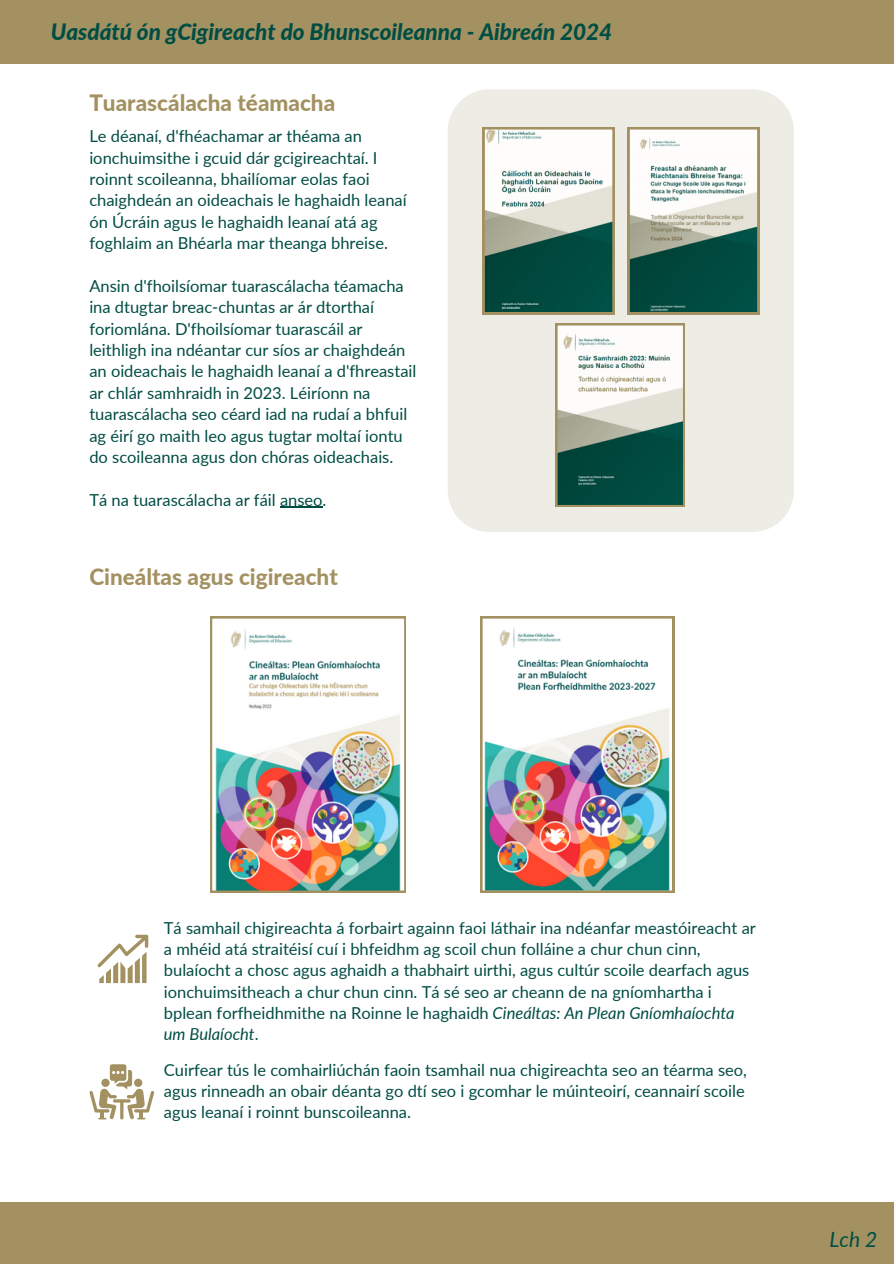
<style>
.page{position:relative;width:894px;height:1264px;background:#fff}
.page>*{position:absolute;margin:0;border:0;box-sizing:border-box;transform-origin:0 0}
.t1{font:italic 800 22.5px "Lato";color:#004d44}
.t2{font:800 22.5px "Lato";color:#a39161}
.t3{font:italic 21px "Lato";color:#004d44}
.t4{font:16.5px/21.3px "Lato";color:#004d44}
.s1{font-style:italic}
</style>
<div class="page">
<div style="left:0;top:1202px;width:893px;height:61px;background:#a39161"></div>
<div style="left:0;top:0;width:893px;height:64px;background:#a39161"></div>
<div style="left:448px;top:89px;width:345px;height:442px;background:#edece5"></div>
<svg style="left:555px;top:323px;width:129px;height:183px"></svg>
<svg style="left:627px;top:127px;width:132px;height:187px"></svg>
<svg style="left:482px;top:127px;width:132px;height:187px"></svg>
<hr style="left:280px;top:507px;width:42px;height:1px;background:#004d44">
<img style="left:210px;top:616px;width:196px;height:276px">
<img style="left:480px;top:616px;width:193px;height:276px">
<svg style="left:89px;top:1064px;width:65px;height:55px"></svg>
<svg style="left:97px;top:934px;width:51px;height:49px"></svg>
<h1 class="t1" style="left:51px;top:18px;width:563px">Uasdátú ón gCigireacht do Bhunscoileanna - Aibreán 2024</h1>
<h1 class="t2" style="left:89px;top:88px;width:247px">Tuarascálacha téamacha</h1>
<p class="t4" style="left:89px;top:125px;width:319px">Le déanaí, d'fhéachamar ar théama an ionchuimsithe i gcuid dár gcigireachtaí. I roinnt scoileanna, bhailíomar eolas faoi chaighdeán an oideachais le haghaidh leanaí ón Úcráin agus le haghaidh leanaí atá ag foghlaim an Bhéarla mar theanga bhreise.</p>
<p class="t4" style="left:89px;top:275px;width:328px">Ansin d'fhoilsíomar tuarascálacha téamacha ina dtugtar breac-chuntas ar ár dtorthaí foriomlána. D'fhoilsíomar tuarascáil ar leithligh ina ndéantar cur síos ar chaighdeán an oideachais le haghaidh leanaí a d'fhreastail ar chlár samhraidh in 2023. Léiríonn na tuarascálacha seo céard iad na rudaí a bhfuil ag éirí go maith leo agus tugtar moltaí iontu do scoileanna agus don chóras oideachais.</p>
<p class="t4" style="left:89px;top:488px;width:238px">Tá na tuarascálacha ar fáil anseo.</p>
<h1 class="t2" style="left:89px;top:562px;width:250px">Cineáltas agus cigireacht</h1>
<p class="t4" style="left:164px;top:916px;width:593px">Tá samhail chigireachta á forbairt againn faoi láthair ina ndéanfar meastóireacht ar a mhéid atá straitéisí cuí i bhfeidhm ag scoil chun folláine a chur chun cinn, bulaíocht a chosc agus aghaidh a thabhairt uirthi, agus cultúr scoile dearfach agus ionchuimsitheach a chur chun cinn. Tá sé seo ar cheann de na gníomhartha i bplean forfheidhmithe na Roinne le haghaidh <span class="s1">Cineáltas: An Plean Gníomhaíochta um Bulaíocht</span>.</p>
<p class="t4" style="left:164px;top:1058px;width:584px">Cuirfear tús le comhairliúchán faoin tsamhail nua chigireachta seo an téarma seo, agus rinneadh an obair déanta go dtí seo i gcomhar le múinteoirí, ceannairí scoile agus leanaí i roinnt bunscoileanna.</p>
<p class="t3" style="left:829px;top:1225px;width:49px">Lch 2</p>
</div>
